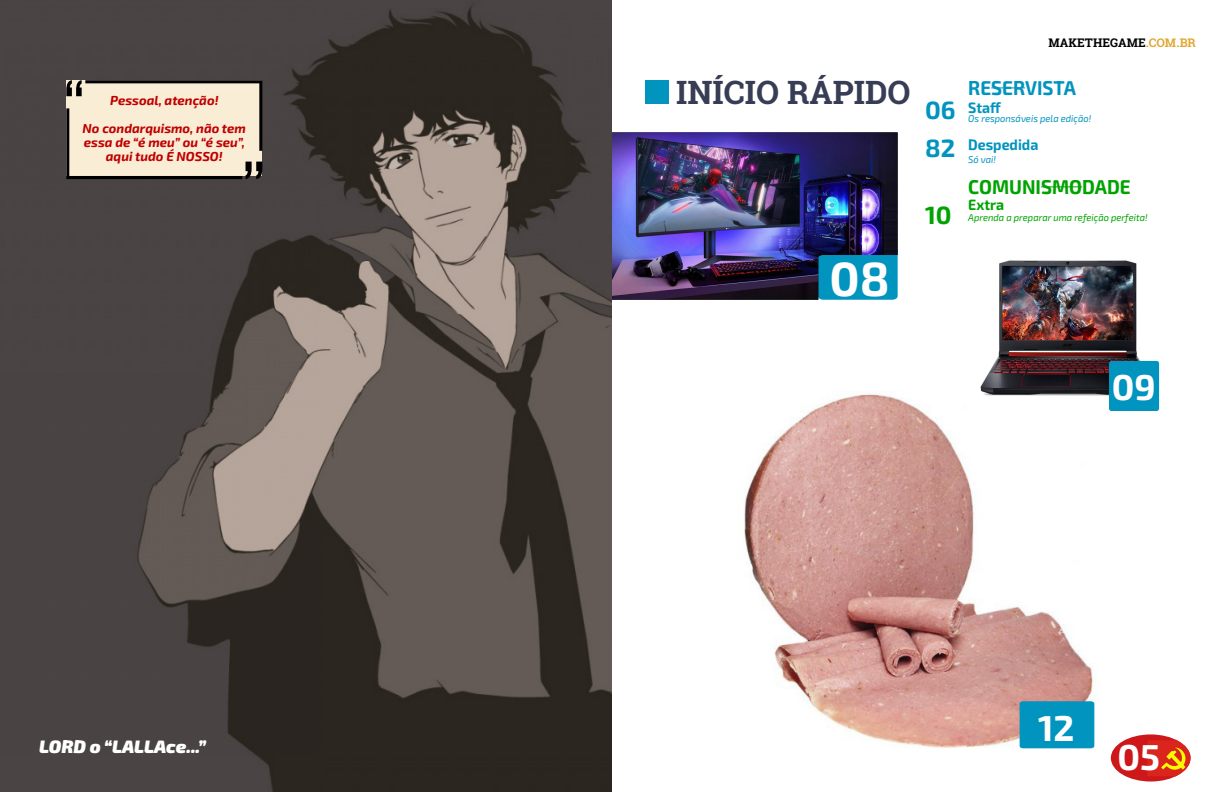
<style>
.page{position:relative;width:1224px;height:792px;background:#fff}
.page>*{position:absolute;margin:0;border:0;box-sizing:border-box;transform-origin:0 0}
.t1{font:700 48px "Exo 2";color:#fff}
.t2{font:700 36px "Exo 2";color:#fff}
.t3{font:700 32.5px "Roboto Slab";color:#373d54}
.t4{font:700 25px "Exo 2";color:#00a300}
.t5{font:700 20px "Exo 2";color:#00a300;scale:.94 1}
.t6{font:700 20px "Exo 2";color:#0094bf;scale:.94 1}
.t7{font:italic 900 18px "Exo 2";color:#fff}
.t8{font:700 15px "Exo 2";color:#0094bf;scale:.94 1}
.t9{font:700 15px "Exo 2";color:#00a300;scale:.94 1}
.t10{font:italic 700 13px/28px "Exo 2";color:#bf0000;text-align:center}
.t11{font:700 12px "Roboto Slab";letter-spacing:.005em;color:#000}
.t12{font:italic 10px "Exo 2";color:#00a300;scale:.94 1}
.t13{font:italic 10px "Exo 2";color:#0094bf;scale:.94 1}
.s1{color:#e0a836}
.s2{font-size:25px}
</style>
<div class="page">
<img style="left:744px;top:391px;width:366px;height:357px">
<div style="left:645px;top:80px;width:24px;height:24px;background:#0094bf"></div>
<div style="left:1020px;top:701px;width:74px;height:47px;background:#0094bf"></div>
<hr style="left:1041px;top:186px;width:41px;height:1px;background:#00a300">
<hr style="left:991px;top:87px;width:34px;height:1px;background:#0094bf">
<img style="left:978px;top:260px;width:181px;height:150px">
<div style="left:1109px;top:361px;width:50px;height:50px;background:#0094bf;border-radius:3px"></div>
<img style="left:612px;top:132px;width:286px;height:168px">
<img style="left:0;top:0;width:612px;height:792px">
<svg style="left:66px;top:80px;width:196px;height:99px;background:#e5d9c4"></svg>
<div style="left:1111px;top:734px;width:80px;height:48px;background:#cd1719;border-radius:50%"></div>
<img style="left:1148px;top:740px;width:43px;height:36px">
<p class="t10" style="left:83px;top:86px;width:165px">Pessoal, atenção!<br>No condarquismo, não tem</p>
<p class="t10" style="left:84px;top:135px;width:163px;line-height:14px">essa de “é meu” ou “é seu”, aqui tudo É NOSSO!</p>
<h3 class="t3" style="left:676px;top:70px;width:236px">INÍCIO RÁPIDO</h3>
<h1 class="t1" style="left:830px;top:245px;width:62px">08</h1>
<p class="t11" style="left:1048px;top:34px;width:149px">MAKETHEGAME<span class="s1">.COM.BR</span></p>
<h3 class="t6" style="left:968px;top:74px;width:116px">RESERVISTA</h3>
<p class="t8" style="left:925px;top:98px;width:82px"><span class="s2">06</span> Staff</p>
<p class="t13" style="left:968px;top:112px;width:132px">Os responsáveis pela edição!</p>
<p class="t8" style="left:925px;top:135px;width:122px"><span class="s2">82</span> Despedida</p>
<p class="t13" style="left:968px;top:152px;width:31px">Só vai!</p>
<h3 class="t4" style="left:925px;top:197px;width:28px">10</h3>
<h3 class="t5" style="left:968px;top:173px;width:174px">COMUNISMODADE</h3>
<p class="t9" style="left:968px;top:194px;width:40px">Extra</p>
<p class="t12" style="left:968px;top:211px;width:192px">Aprenda a preparar uma refeição perfeita!</p>
<h2 class="t2" style="left:1112px;top:362px;width:45px">09</h2>
<h2 class="t2" style="left:1038px;top:703px;width:38px">12</h2>
<h3 class="t7" style="left:39px;top:734px;width:168px">LORD o “LALLAce...”</h3>
<h2 class="t2" style="left:1117px;top:733px;width:44px">05</h2>
</div>
